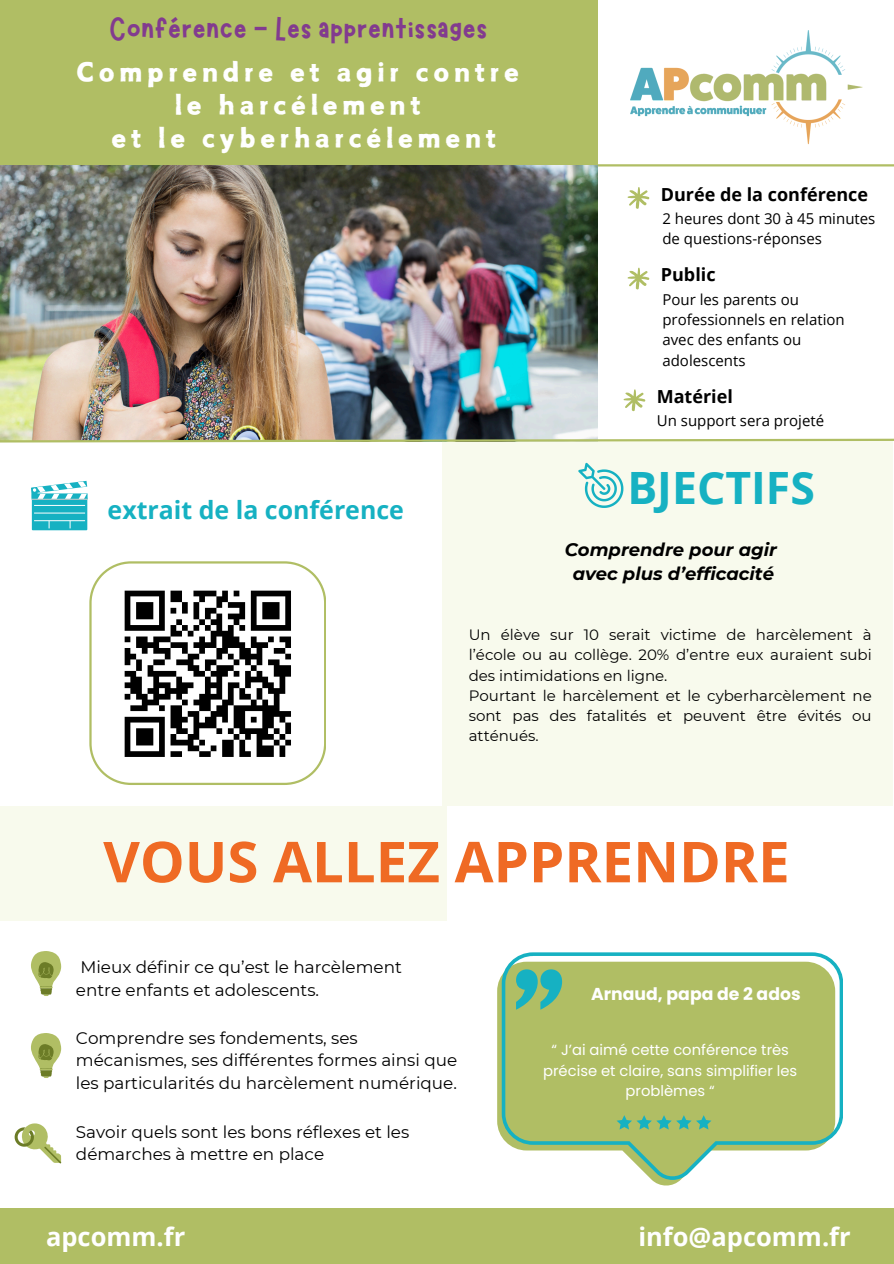
<style>
.page{position:relative;width:894px;height:1264px;background:#fff}
.page>*{position:absolute;margin:0;border:0;box-sizing:border-box;transform-origin:0 0}
.t1{font:700 56.4px "Open Sans";color:#ef6a24}
.t2{font:700 44.55px "Open Sans";color:#16b1c2}
.t3{font:34.5px "Marykate";color:#823b8f}
.t4{font:700 25.5px "Open Sans";color:#fff}
.t5{font:700 24.9px "Open Sans";color:#16b1c2}
.t6{font:24px/32.7px "Canva Powerful Calligraphy";letter-spacing:.2em;color:#fff;text-align:center}
.t7{font:italic 700 18px/24.8px "Montserrat";color:#000;text-align:center}
.t8{font:700 18px "Open Sans";color:#000}
.t9{font:700 17.25px "Poppins";color:#fff}
.t10{font:16.8px/22.5px "Montserrat";color:#000}
.t11{font:15px/20.2px "Montserrat";color:#000;text-align:justify}
.t12{font:15px/20.2px "Open Sans";color:#000}
.t13{font:14.7px/20.5px "Poppins";color:#fff;text-align:center}
</style>
<div class="page">
<div style="left:0;top:1208px;width:893px;height:55px;background:#b0be64"></div>
<div style="left:0;top:0;width:597px;height:165px;background:#b0be64"></div>
<img style="left:623px;top:30px;width:242px;height:137px">
<hr style="left:597px;top:164px;width:296px;height:2px;background:#b0be64">
<img style="left:0;top:165px;width:597px;height:272px">
<svg style="left:627px;top:187px;width:22px;height:22px"></svg>
<img style="left:0;top:437px;width:893px;height:6px">
<div style="left:442px;top:441px;width:450px;height:365px;background:#f8faed"></div>
<div style="left:0;top:806px;width:446px;height:115px;background:#f8faed"></div>
<svg style="left:627px;top:267px;width:22px;height:23px"></svg>
<svg style="left:623px;top:389px;width:22px;height:22px"></svg>
<svg style="left:578px;top:463px;width:45px;height:45px"></svg>
<svg style="left:31px;top:951px;width:30px;height:45px"></svg>
<svg style="left:497px;top:977px;width:185px;height:209px"></svg>
<svg style="left:501px;top:952px;width:341px;height:227px;background:#b2c680"></svg>
<svg style="left:616px;top:1115px;width:95px;height:14px"></svg>
<svg style="left:89px;top:561px;width:237px;height:224px"></svg>
<svg style="left:31px;top:481px;width:56px;height:49px"></svg>
<hr style="left:34px;top:513px;width:51px;height:1px;background:#fff">
<hr style="left:34px;top:505px;width:51px;height:1px;background:#fff">
<svg style="left:31px;top:1033px;width:30px;height:45px"></svg>
<svg style="left:15px;top:1123px;width:46px;height:40px"></svg>
<div style="left:113px;top:579px;width:189px;height:189px;background:#fff"></div>
<svg style="left:124px;top:590px;width:167px;height:167px"></svg>
<p class="t3" style="left:109px;top:7px;width:380px">Conférence - Les apprentissages</p>
<h6 class="t6" style="left:77px;top:56px;width:443px">Comprendre et agir contre le harcélement<br>et le cyberharcélement</h6>
<p class="t5" style="left:108px;top:492px;width:298px">extrait de la conférence</p>
<p class="t8" style="left:660px;top:181px;width:209px">Durée de la conférence</p>
<p class="t12" style="left:662px;top:208px;width:214px">2 heures dont 30 à 45 minutes de questions-réponses</p>
<h6 class="t8" style="left:660px;top:262px;width:56px">Public</h6>
<p class="t12" style="left:662px;top:289px;width:184px">Pour les parents ou professionnels en relation avec des enfants ou adolescents</p>
<p class="t8" style="left:656px;top:384px;width:78px">Matériel</p>
<h6 class="t12" style="left:656px;top:410px;width:169px">Un support sera projeté</h6>
<p class="t2" style="left:627px;top:456px;width:189px">BJECTIFS</p>
<p class="t7" style="left:564px;top:537px;width:213px">Comprendre pour agir avec plus d’efficacité</p>
<p class="t11" style="left:468px;top:624px;width:404px">Un élève sur 10 serait victime de harcèlement à l’école ou au collège. 20% d’entre eux auraient subi des intimidations en ligne.</p>
<p class="t11" style="left:468px;top:685px;width:404px">Pourtant le harcèlement et le cyberharcèlement ne sont pas des fatalités et peuvent être évités ou atténués.</p>
<h2 class="t1" style="left:103px;top:822px;width:687px">VOUS ALLEZ APPRENDRE</h2>
<h6 class="t10" style="left:76px;top:955px;width:327px">Mieux définir ce qu’est le harcèlement entre enfants et adolescents.</h6>
<p class="t10" style="left:76px;top:1026px;width:382px">Comprendre ses fondements, ses mécanismes, ses différentes formes ainsi que les particularités du harcèlement numérique.</p>
<h1 class="t10" style="left:76px;top:1120px;width:335px">Savoir quels sont les bons réflexes et les démarches à mettre en place</h1>
<p class="t9" style="left:591px;top:982px;width:211px">Arnaud, papa de 2 ados</p>
<p class="t13" style="left:543px;top:1039px;width:255px">“ J’ai aimé cette conférence très précise et claire, sans simplifier les problèmes “</p>
<p class="t4" style="left:46px;top:1218px;width:141px">apcomm.fr</p>
<h4 class="t4" style="left:638px;top:1218px;width:214px">info@apcomm.fr</h4>
</div>
